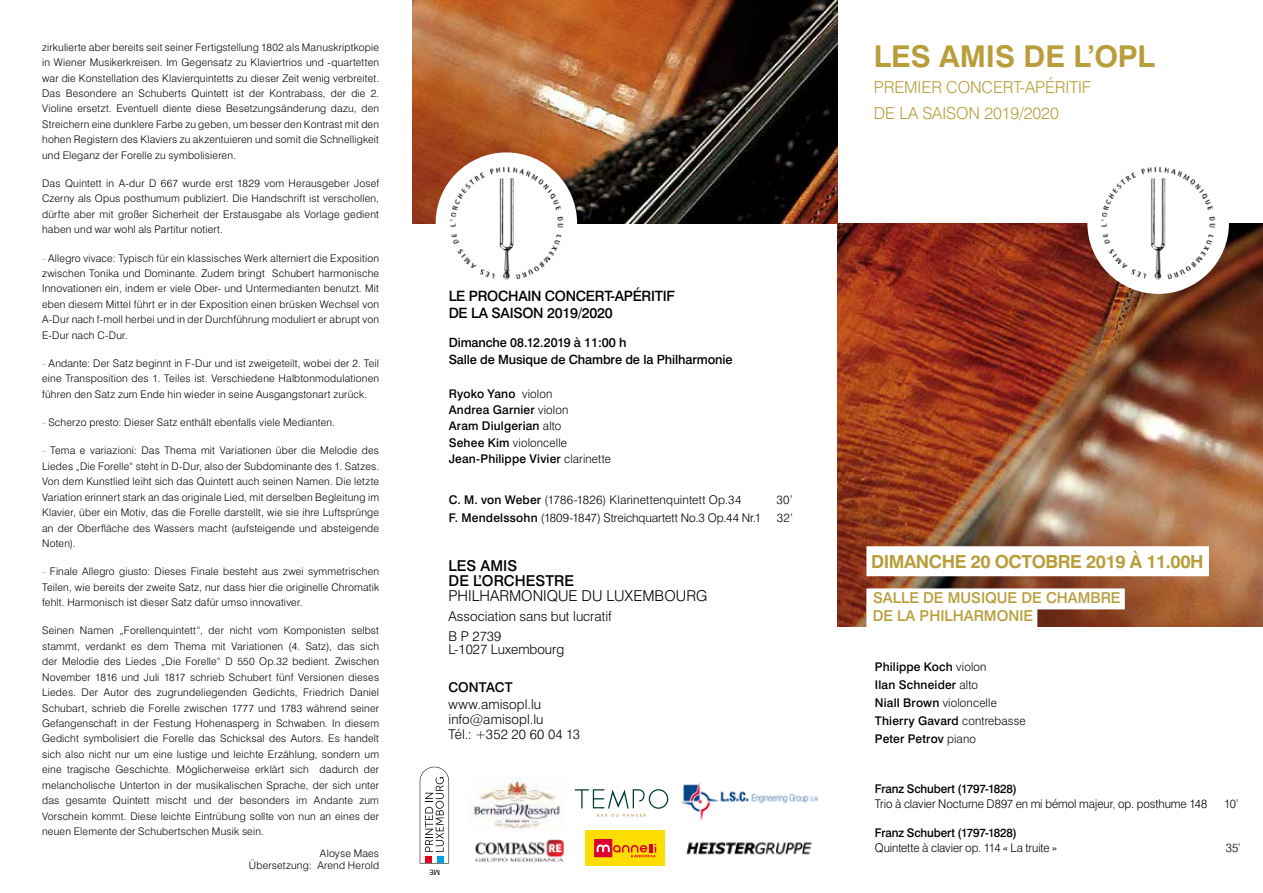
<style>
.page{position:relative;width:1263px;height:893px;background:#fff}
.page>*{position:absolute;margin:0;border:0;box-sizing:border-box;transform-origin:0 0}
.t1{font:700 30px "Swiss 721 BT";color:#b89d3a}
.t2{font:700 18px "Swiss 721 BT";letter-spacing:-.025em;color:#b89d3a}
.t3{font:300 16.5px/26.1px "Swiss 721 BT";letter-spacing:-.005em;color:#b89d3a}
.t4{font:500 15px/18px "Swiss 721 BT";color:#b89d3a}
.t5{font:300 15px "Swiss 721 BT";color:#000}
.t6{font:500 15px/15px "Swiss 721 BT";color:#000}
.t7{font:500 14.25px/17.1px "Swiss 721 BT";letter-spacing:-.02em;color:#000}
.t8{font:300 13.5px/15px "Swiss 721 BT";color:#000}
.t9{font:500 13.5px "Swiss 721 BT";color:#000}
.t10{font:500 12.75px/16.5px "Swiss 721 BT";letter-spacing:-.01em;color:#000}
.t11{font:300 12px "Swiss 721 BT";letter-spacing:-.005em;color:#000}
.t12{font:500 12px/16.2px "Swiss 721 BT";letter-spacing:.015em;color:#000}
.t13{font:500 12px "Swiss 721 BT";letter-spacing:-.01em;color:#000}
.t14{font:300 10.5px/15.5px "Swiss 721 BT";letter-spacing:.015em;color:#000;text-align:justify}
.s1{color:#b89d3a}
.s2{font-weight:300}
.s3{font-weight:500}
</style>
<div class="page">
<img style="left:838px;top:224px;width:425px;height:403px">
<div style="left:1087px;top:152px;width:142px;height:142px;background:#fff;border-radius:50%"></div>
<img style="left:1101px;top:166px;width:114px;height:114px;border-radius:57px">
<div style="left:866px;top:546px;width:343px;height:30px;background:#fff"></div>
<div style="left:866px;top:588px;width:259px;height:21px;background:#fff"></div>
<div style="left:866px;top:606px;width:171px;height:21px;background:#fff"></div>
<img style="left:412px;top:0;width:426px;height:223px">
<div style="left:436px;top:152px;width:141px;height:142px;background:#fff;border-radius:50%"></div>
<img style="left:449px;top:166px;width:115px;height:115px;border-radius:57px">
<svg style="left:420px;top:767px;width:29px;height:96px"></svg>
<div style="left:437px;top:857px;width:7px;height:6px;background:#009ee0"></div>
<svg style="left:429px;top:870px;width:10px;height:5px"></svg>
<img style="left:469px;top:777px;width:95px;height:53px">
<svg style="left:575px;top:789px;width:93px;height:28px"></svg>
<img style="left:682px;top:782px;width:135px;height:38px">
<img style="left:475px;top:840px;width:89px;height:22px">
<img style="left:686px;top:842px;width:126px;height:13px">
<div style="left:585px;top:830px;width:80px;height:36px;background:#fd0"></div>
<div style="left:594px;top:839px;width:18px;height:18px;background:#da002f"></div>
<svg style="left:597px;top:844px;width:60px;height:14px"></svg>
<p class="t14" style="left:42px;top:39px;width:338px">zirkulierte aber bereits seit seiner Fertigstellung 1802 als Manuskriptkopie in Wiener Musikerkreisen. Im Gegensatz zu Klaviertrios und -quartetten war die Konstellation des Klavierquintetts zu dieser Zeit wenig verbreitet.<br>Das Besondere an Schuberts Quintett ist der Kontrabass, der die 2.<br>Violine ersetzt. Eventuell diente diese Besetzungsänderung dazu, den Streichern eine dunklere Farbe zu geben, um besser den Kontrast mit den hohen Registern des Klaviers zu akzentuieren und somit die Schnelligkeit und Eleganz der Forelle zu symbolisieren.</p>
<p class="t14" style="left:42px;top:175px;width:338px">Das Quintett in A-dur D 667 wurde erst 1829 vom Herausgeber Josef Czerny als Opus posthumum publiziert. Die Handschrift ist verschollen, dürfte aber mit großer Sicherheit der Erstausgabe als Vorlage gedient haben und war wohl als Partitur notiert.</p>
<p class="t14" style="left:42px;top:250px;width:339px"><span class="s1">-</span> Allegro vivace: Typisch für ein klassisches Werk alterniert die Exposition zwischen Tonika und Dominante. Zudem bringt Schubert harmonische Innovationen ein, indem er viele Ober- und Untermedianten benutzt. Mit eben diesem Mittel führt er in der Exposition einen brüsken Wechsel von A-Dur nach f-moll herbei und in der Durchführung moduliert er abrupt von E-Dur nach C-Dur.</p>
<p class="t14" style="left:42px;top:355px;width:338px"><span class="s1">-</span> Andante: Der Satz beginnt in F-Dur und ist zweigeteilt, wobei der 2. Teil eine Transposition des 1. Teiles ist. Verschiedene Halbtonmodulationen führen den Satz zum Ende hin wieder in seine Ausgangstonart zurück.</p>
<p class="t14" style="left:42px;top:415px;width:294px"><span class="s1">-</span> Scherzo presto: Dieser Satz enthält ebenfalls viele Medianten.</p>
<p class="t14" style="left:42px;top:443px;width:339px"><span class="s1">-</span> Tema e variazioni: Das Thema mit Variationen über die Melodie des Liedes „Die Forelle“ steht in D-Dur, also der Subdominante des 1. Satzes.<br>Von dem Kunstlied leiht sich das Quintett auch seinen Namen. Die letzte Variation erinnert stark an das originale Lied, mit derselben Begleitung im Klavier, über ein Motiv, das die Forelle darstellt, wie sie ihre Luftsprünge an der Oberfläche des Wassers macht (aufsteigende und absteigende Noten).</p>
<p class="t14" style="left:42px;top:564px;width:338px"><span class="s1">-</span> Finale Allegro giusto: Dieses Finale besteht aus zwei symmetrischen Teilen, wie bereits der zweite Satz, nur dass hier die originelle Chromatik fehlt. Harmonisch ist dieser Satz dafür umso innovativer.</p>
<p class="t14" style="left:42px;top:623px;width:338px">Seinen Namen „Forellenquintett“, der nicht vom Komponisten selbst stammt, verdankt es dem Thema mit Variationen (4. Satz), das sich der Melodie des Liedes „Die Forelle“ D 550 Op.32 bedient. Zwischen November 1816 und Juli 1817 schrieb Schubert fünf Versionen dieses Liedes. Der Autor des zugrundeliegenden Gedichts, Friedrich Daniel Schubart, schrieb die Forelle zwischen 1777 und 1783 während seiner Gefangenschaft in der Festung Hohenasperg in Schwaben. In diesem Gedicht symbolisiert die Forelle das Schicksal des Autors. Es handelt sich also nicht nur um eine lustige und leichte Erzählung, sondern um eine tragische Geschichte. Möglicherweise erklärt sich dadurch der melancholische Unterton in der musikalischen Sprache, der sich unter das gesamte Quintett mischt und der besonders im Andante zum Vorschein kommt. Diese leichte Eintrübung sollte von nun an eines der neuen Elemente der Schubertschen Musik sein.</p>
<p class="t14" style="left:249px;top:847px;width:132px;line-height:12.6px;text-align:right">Aloyse Maes<br>Übersetzung: Arend Herold</p>
<h3 class="t7" style="left:449px;top:287px;width:228px">LE PROCHAIN CONCERT-APÉRITIF<br>DE LA SAISON 2019/2020</h3>
<p class="t10" style="left:449px;top:334px;width:285px">Dimanche 08.12.2019 à 11:00 h<br>Salle de Musique de Chambre de la Philharmonie</p>
<p class="t12" style="left:449px;top:385px;width:164px">Ryoko Yano <span class="s2">violon<br></span>Andrea Garnier <span class="s2">violon<br></span>Aram Diulgerian <span class="s2">alto<br></span>Sehee Kim <span class="s2">violoncelle<br></span>Jean-Philippe Vivier <span class="s2">clarinette</span></p>
<p class="t11" style="left:449px;top:492px;width:294px"><span class="s3">C. M. von Weber</span> (1786-1826) Klarinettenquintett Op.34</p>
<p class="t11" style="left:776px;top:492px;width:18px">30’</p>
<p class="t11" style="left:449px;top:510px;width:314px"><span class="s3">F. Mendelssohn</span> (1809-1847) Streichquartett No.3 Op.44 Nr.1</p>
<p class="t11" style="left:777px;top:510px;width:18px">32’</p>
<h3 class="t6" style="left:449px;top:558px;width:127px">LES AMIS<br>DE L’ORCHESTRE</h3>
<h3 class="t5" style="left:449px;top:586px;width:260px">PHILHARMONIQUE DU LUXEMBOURG</h3>
<p class="t8" style="left:449px;top:606px;width:165px;line-height:19.8px">Association sans but lucratif<br>B P 2739</p>
<p class="t8" style="left:449px;top:642px;width:117px">L-1027 Luxembourg</p>
<p class="t9" style="left:448px;top:679px;width:66px">CONTACT</p>
<p class="t8" style="left:448px;top:697px;width:133px">www.amisopl.lu info@amisopl.lu<br>Tél.: +352 20 60 04 13</p>
<h1 class="t1" style="left:874px;top:38px;width:282px">LES AMIS DE L’OPL</h1>
<h3 class="t3" style="left:874px;top:74px;width:219px">PREMIER CONCERT-APÉRITIF<br>DE LA SAISON 2019/2020</h3>
<h2 class="t2" style="left:871px;top:551px;width:334px">DIMANCHE 20 OCTOBRE 2019 À 11.00H</h2>
<h3 class="t4" style="left:873px;top:589px;width:249px">SALLE DE MUSIQUE DE CHAMBRE<br>DE LA PHILHARMONIE</h3>
<p class="t12" style="left:875px;top:658px;width:152px;line-height:18px">Philippe Koch <span class="s2">violon<br></span>Ilan Schneider <span class="s2">alto<br></span>Niall Brown <span class="s2">violoncelle<br></span>Thierry Gavard <span class="s2">contrebasse<br></span>Peter Petrov <span class="s2">piano</span></p>
<p class="t13" style="left:875px;top:781px;width:143px">Franz Schubert (1797-1828)</p>
<p class="t11" style="left:875px;top:796px;width:334px">Trio à clavier Nocturne D897 en mi bémol majeur, op. posthume 148</p>
<p class="t11" style="left:1224px;top:796px;width:16px">10’</p>
<p class="t13" style="left:875px;top:825px;width:143px">Franz Schubert (1797-1828)</p>
<p class="t11" style="left:875px;top:840px;width:184px">Quintette à clavier op. 114 « La truite »</p>
<p class="t11" style="left:1226px;top:840px;width:16px">35’</p>
</div>
